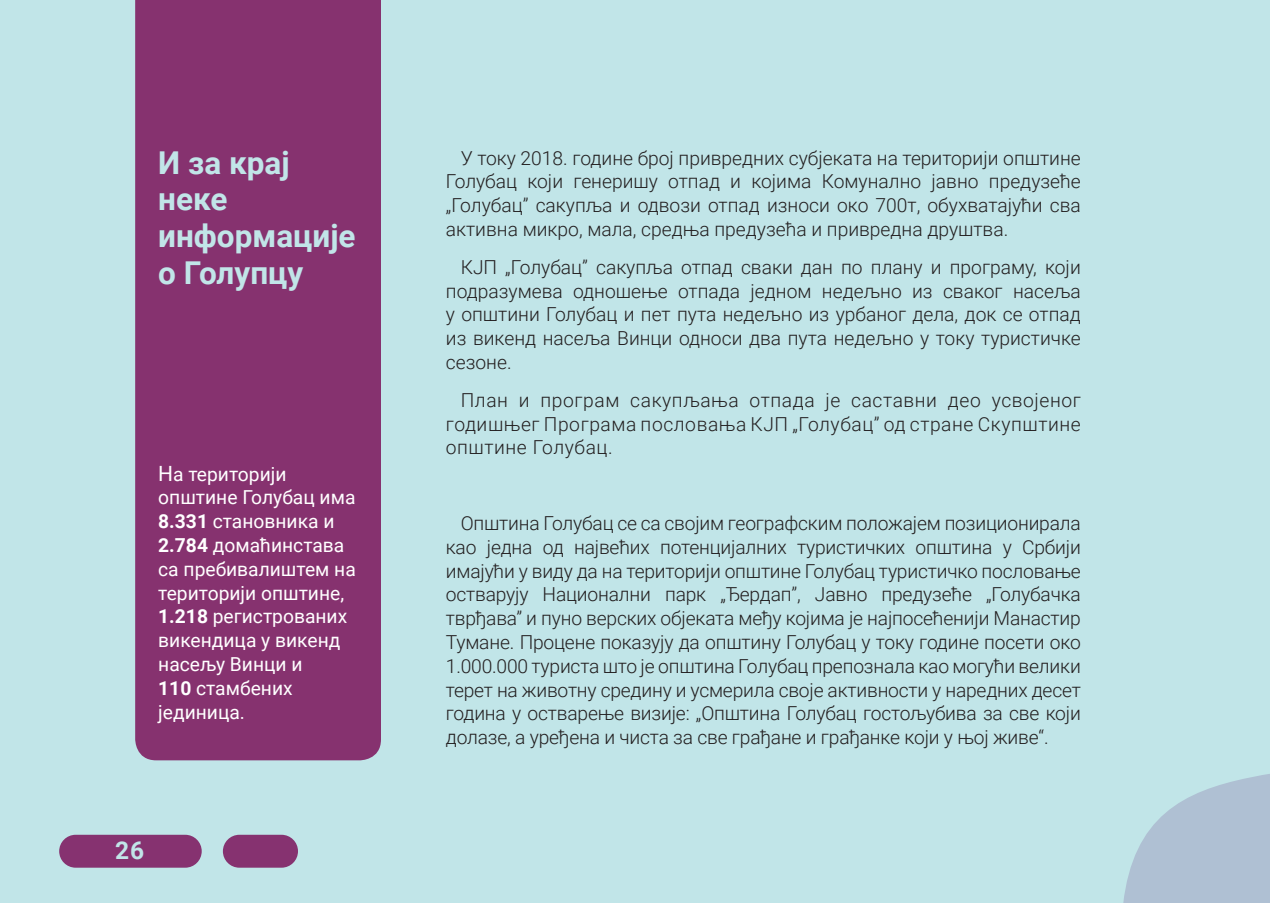
<style>
.page{position:relative;width:1270px;height:903px;background:#c1e5e8}
.page>*{position:absolute;margin:0;border:0;box-sizing:border-box;transform-origin:0 0}
.t1{font:700 31.5px "Roboto";color:#c1e5e8}
.t2{font:700 24.5px "Roboto";color:#c1e5e8}
.t3{font:300 19.25px/23.8px "Roboto";color:#231f20;text-align:justify}
.t4{font:19.25px/23.8px "Roboto";color:#fff}
.s1{font-size:21px}
.s2{font-weight:700}
</style>
<div class="page">
<div style="left:223px;top:835px;width:75px;height:33px;background:#863270;border-radius:16px"></div>
<div style="left:59px;top:835px;width:143px;height:33px;background:#863270;border-radius:16px"></div>
<svg style="left:1123px;top:774px;width:147px;height:129px;fill:#afc0d3"></svg>
<div style="left:135px;top:0;width:246px;height:760px;background:#86326f"></div>
<p class="t1" style="left:158px;top:140px;width:133px">И за крај</p>
<p class="t1" style="left:158px;top:177px;width:71px">неке</p>
<p class="t1" style="left:158px;top:214px;width:199px">информације</p>
<p class="t1" style="left:158px;top:251px;width:146px">о Голупцу</p>
<p class="t4" style="left:158px;top:461px;width:199px"><span class="s1">Н</span>а територији општине Голубац има<br><span class="s2">8.331</span> становника и<br><span class="s2">2.784</span> домаћинстава са пребивалиштем на територији општине,<br><span class="s2">1.218</span> регистрованих викендица у викенд насељу Винци и<br><span class="s2">110</span> стамбених јединица.</p>
<p class="t2" style="left:115px;top:833px;width:30px">26</p>
<p class="t3" style="left:446px;top:145px;width:636px;text-indent:15px">У току 2018. године број привредних субјеката на територији општине Голубац који генеришу отпад и којима Комунално јавно предузеће „Голубац” сакупља и одвози отпад износи око 700т, обухватајући сва активна микро, мала, средња предузећа и привредна друштва.</p>
<p class="t3" style="left:446px;top:254px;width:636px;text-indent:15px">КЈП „Голубац” сакупља отпад сваки дан по плану и програму, који подразумева одношење отпада једном недељно из сваког насеља у општини Голубац и пет пута недељно из урбаног дела, док се отпад из викенд насеља Винци односи два пута недељно у току туристичке сезоне.</p>
<p class="t3" style="left:446px;top:387px;width:636px;text-indent:15px">План и програм сакупљања отпада је саставни део усвојеног годишњег Програма пословања КЈП „Голубац” од стране Скупштине општине Голубац.</p>
<p class="t3" style="left:446px;top:510px;width:636px;text-indent:15px">Општина Голубац се са својим географским положајем позиционирала као једна од највећих потенцијалних туристичких општина у Србији имајући у виду да на територији општине Голубац туристичко пословање остварују Национални парк „Ђердап”, Јавно предузеће „Голубачка тврђава” и пуно верских објеката међу којима је најпосећенији Манастир Тумане. Процене показују да општину Голубац у току године посети око 1.000.000 туриста што је општина Голубац препознала као могући велики терет на животну средину и усмерила своје активности у наредних десет година у остварење визије: „Општина Голубац гостољубива за све који долазе, а уређена и чиста за све грађане и грађанке који у њој живе“.</p>
</div>
